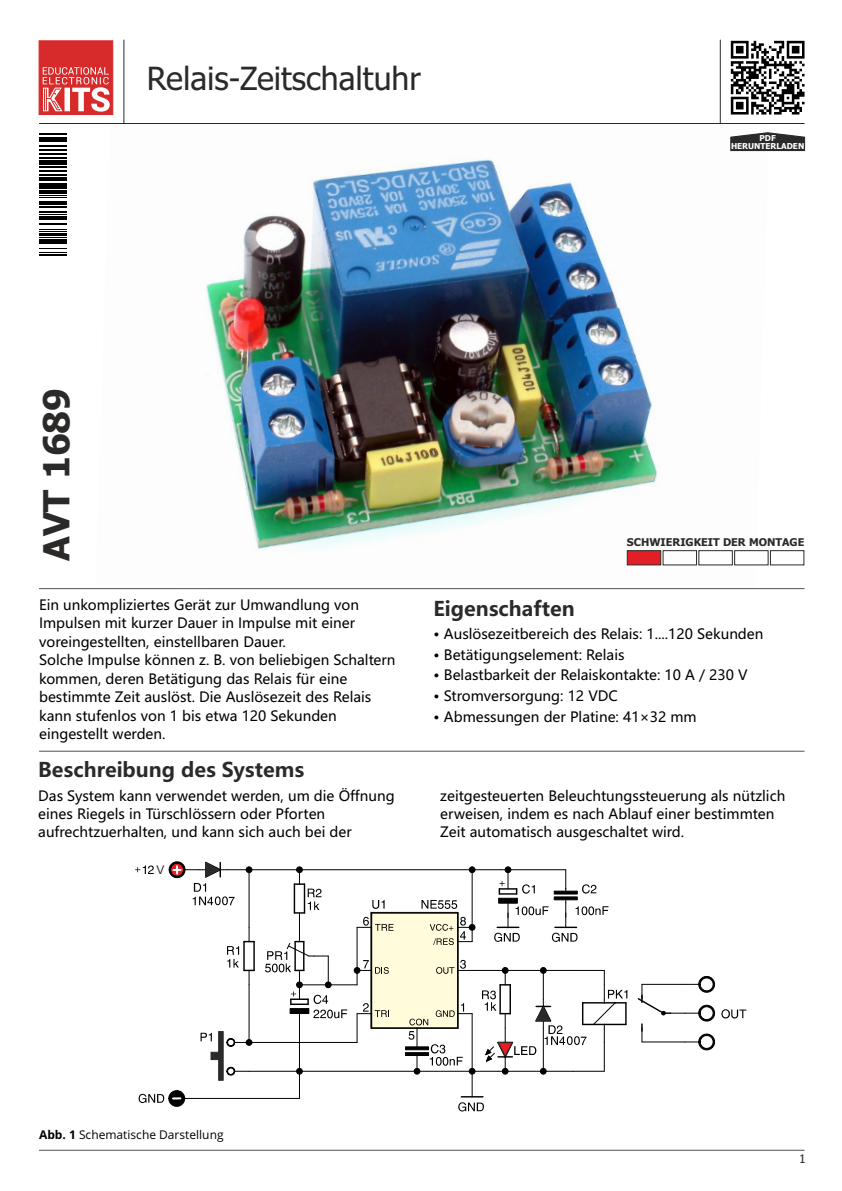
<style>
.page{position:relative;width:842px;height:1191px;background:#fff}
.page>*{position:absolute;margin:0;border:0;box-sizing:border-box;transform-origin:0 0}
.t1{font:700 36px "Tahoma";color:#2b2a29}
.t2{font:32px "Tahoma";color:#2b2a29}
.t3{font:700 20px "Microsoft Ya Hei";color:#2b2a29}
.t4{font:14px/18.4px "Microsoft Ya Hei";color:#000}
.t5{font:12px "Open Sans";color:#000}
.t6{font:12px "Arial";color:#2b2a29}
.t7{font:12px "Tahoma";color:#2b2a29}
.t8{font:700 10.8px "Tahoma";color:#2b2a29}
.t9{font:700 8.2px/8.2px "Tahoma";color:#fefefe;text-align:center}
.s1{font-weight:700}
</style>
<div class="page">
<img style="left:206px;top:159px;width:562px;height:407px">
<svg style="left:721px;top:1009px;width:25px;height:9px"></svg>
<hr style="left:253px;top:941px;width:2px;height:29px;background:#000">
<svg style="left:227px;top:927px;width:27px;height:57px"></svg>
<svg style="left:637px;top:976px;width:78px;height:74px"></svg>
<hr style="left:642px;top:984px;width:43px;height:1px;background:#000">
<hr style="left:642px;top:1041px;width:43px;height:1px;background:#000">
<hr style="left:198px;top:1098px;width:101px;height:1px;background:#000">
<hr style="left:249px;top:1070px;width:50px;height:1px;background:#000">
<hr style="left:249px;top:869px;width:1px;height:58px;background:#000">
<hr style="left:249px;top:869px;width:50px;height:1px;background:#000">
<hr style="left:249px;top:1042px;width:108px;height:1px;background:#000">
<hr style="left:249px;top:984px;width:1px;height:58px;background:#000">
<svg style="left:265px;top:866px;width:362px;height:245px"></svg>
<svg style="left:201px;top:1030px;width:51px;height:51px"></svg>
<svg style="left:135px;top:865px;width:19px;height:9px"></svg>
<svg style="left:169px;top:861px;width:83px;height:44px"></svg>
<svg style="left:139px;top:1090px;width:59px;height:16px"></svg>
<hr style="left:39px;top:750px;width:765px;height:1px;background:#4d5350">
<hr style="left:39px;top:588px;width:765px;height:1px;background:#4d5350">
<hr style="left:123px;top:40px;width:1px;height:83px;background:#2b2a29">
<hr style="left:720px;top:40px;width:1px;height:83px;background:#2b2a29">
<hr style="left:39px;top:1149px;width:765px;height:1px;background:#4d5350">
<hr style="left:39px;top:254px;width:28px;height:2px;background:#000">
<svg style="left:39px;top:248px;width:28px;height:5px"></svg>
<div style="left:39px;top:239px;width:28px;height:5px;background:#000"></div>
<svg style="left:39px;top:229px;width:28px;height:9px"></svg>
<hr style="left:39px;top:223px;width:28px;height:2px;background:#000">
<hr style="left:39px;top:217px;width:28px;height:3px;background:#000">
<svg style="left:39px;top:214px;width:28px;height:1px"></svg>
<hr style="left:39px;top:211px;width:28px;height:2px;background:#000">
<svg style="left:39px;top:206px;width:28px;height:1px"></svg>
<hr style="left:39px;top:201px;width:28px;height:3px;background:#000">
<svg style="left:39px;top:195px;width:28px;height:3px"></svg>
<hr style="left:39px;top:190px;width:28px;height:3px;background:#000">
<hr style="left:39px;top:185px;width:28px;height:4px;background:#000">
<svg style="left:39px;top:183px;width:28px;height:1px"></svg>
<hr style="left:39px;top:177px;width:28px;height:3px;background:#000">
<hr style="left:39px;top:174px;width:28px;height:2px;background:#000">
<hr style="left:39px;top:169px;width:28px;height:2px;background:#000">
<hr style="left:39px;top:166px;width:28px;height:2px;background:#000">
<hr style="left:39px;top:161px;width:28px;height:4px;background:#000">
<hr style="left:39px;top:157px;width:28px;height:2px;background:#000">
<hr style="left:39px;top:153px;width:28px;height:2px;background:#000">
<hr style="left:39px;top:149px;width:28px;height:2px;background:#000">
<hr style="left:39px;top:145px;width:28px;height:2px;background:#000">
<hr style="left:39px;top:139px;width:28px;height:3px;background:#000">
<svg style="left:39px;top:137px;width:28px;height:1px"></svg>
<hr style="left:39px;top:133px;width:28px;height:2px;background:#000">
<hr style="left:39px;top:123px;width:765px;height:1px;background:#2b2a29">
<div style="left:39px;top:40px;width:74px;height:75px;background:#d72b2b;border:1px solid #d72b2b"></div>
<svg style="left:43px;top:67px;width:67px;height:45px"></svg>
<svg style="left:730px;top:132px;width:76px;height:20px;background:#51504f"></svg>
<svg style="left:627px;top:550px;width:34px;height:15px"></svg>
<div style="left:663px;top:550px;width:34px;height:15px;border:1px solid #2b2a29"></div>
<svg style="left:698px;top:550px;width:106px;height:15px"></svg>
<svg style="left:731px;top:41px;width:73px;height:73px"></svg>
<h2 class="t2" style="left:147px;top:65px;width:275px">Relais-Zeitschaltuhr</h2>
<p class="t9" style="left:731px;top:134px;width:75px">PDF<br>HERUNTERLADEN</p>
<h1 class="t1" style="left:42px;top:561px;width:175px;rotate:-90deg">AVT 1689</h1>
<p class="t4" style="left:39px;top:597px;width:321px">Ein unkompliziertes Gerät zur Umwandlung von<br>Impulsen mit kurzer Dauer in Impulse mit einer voreingestellten, einstellbaren Dauer.</p>
<p class="t4" style="left:39px;top:652px;width:358px">Solche Impulse können z. B. von beliebigen Schaltern kommen, deren Betätigung das Relais für eine bestimmte Zeit auslöst. Die Auslösezeit des Relais kann stufenlos von 1 bis etwa 120 Sekunden eingestellt werden.</p>
<h3 class="t3" style="left:38px;top:760px;width:267px">Beschreibung des Systems</h3>
<p class="t8" style="left:627px;top:537px;width:179px">SCHWIERIGKEIT DER MONTAGE</p>
<h3 class="t3" style="left:433px;top:600px;width:143px">Eigenschaften</h3>
<p class="t4" style="left:433px;top:626px;width:331px">• Auslösezeitbereich des Relais: 1....120 Sekunden</p>
<p class="t4" style="left:433px;top:646px;width:193px">• Betätigungselement: Relais</p>
<p class="t4" style="left:433px;top:667px;width:316px">• Belastbarkeit der Relaiskontakte: 10 A / 230 V</p>
<p class="t4" style="left:433px;top:688px;width:186px">• Stromversorgung: 12 VDC</p>
<p class="t4" style="left:433px;top:709px;width:265px">• Abmessungen der Platine: 41×32 mm</p>
<p class="t4" style="left:38px;top:788px;width:358px;line-height:17.8px">Das System kann verwendet werden, um die Öffnung eines Riegels in Türschlössern oder Pforten aufrechtzuerhalten, und kann sich auch bei der</p>
<p class="t4" style="left:440px;top:788px;width:347px;line-height:17.8px">zeitgesteuerten Beleuchtungssteuerung als nützlich erweisen, indem es nach Ablauf einer bestimmten<br>Zeit automatisch ausgeschaltet wird.</p>
<p class="t6" style="left:156px;top:865px;width:9px">V</p>
<p class="t5" style="left:39px;top:1129px;width:186px"><span class="s1">Abb. 1</span> Schematische Darstellung</p>
<p class="t7" style="left:799px;top:1153px;width:8px">1</p>
</div>
